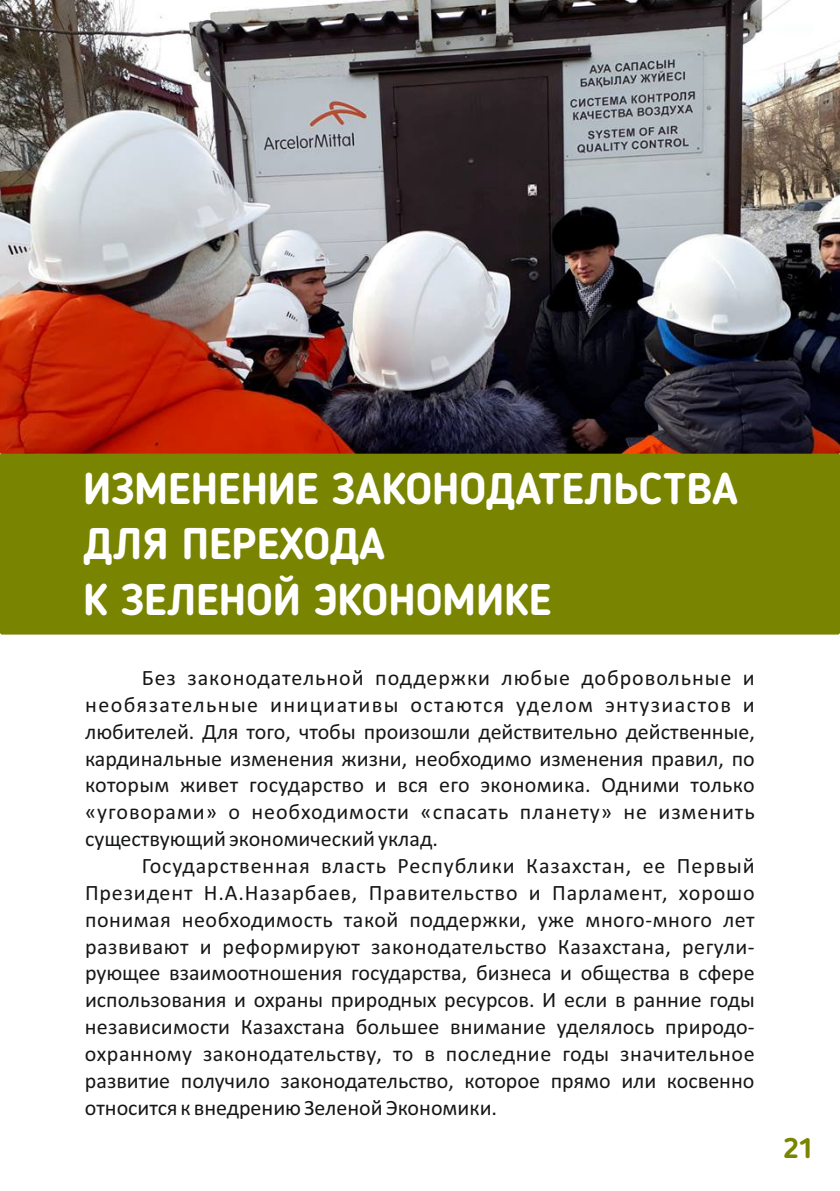
<style>
.page{position:relative;width:840px;height:1191px;background:#fff}
.page>*{position:absolute;margin:0;border:0;box-sizing:border-box;transform-origin:0 0}
.t1{font:700 44px/55.4px "Blogger Sans";color:#fff}
.t2{font:700 28px "Blogger Sans";color:#798400}
.t3{font:22px/26.8px "Calibri";color:#151616;text-align:justify}
</style>
<div class="page">
<div style="left:0;top:453px;width:839px;height:181px;background:#798400;border-radius:2px"></div>
<img style="left:0;top:0;width:839px;height:454px">
<h1 class="t1" style="left:83px;top:465px;width:656px">ИЗМЕНЕНИЕ ЗАКОНОДАТЕЛЬСТВА<br>ДЛЯ ПЕРЕХОДА<br>К ЗЕЛЕНОЙ ЭКОНОМИКЕ</h1>
<p class="t3" style="left:85px;top:666px;width:671px;text-indent:57px">Без законодательной поддержки любые добровольные и необязательные инициативы остаются уделом энтузиастов и любителей. Для того, чтобы произошли действительно действенные, кардинальные изменения жизни, необходимо изменения правил, по которым живет государство и вся его экономика. Одними только «уговорами» о необходимости «спасать планету» не изменить существующий экономический уклад.</p>
<p class="t3" style="left:85px;top:854px;width:671px;text-indent:57px">Государственная власть Республики Казахстан, ее Первый Президент Н.А.Назарбаев, Правительство и Парламент, хорошо понимая необходимость такой поддержки, уже много-много лет развивают и реформируют законодательство Казахстана, регули&shy;рующее взаимоотношения государства, бизнеса и общества в сфере использования и охраны природных ресурсов. И если в ранние годы независимости Казахстана большее внимание уделялось природо&shy;охранному законодательству, то в последние годы значительное развитие получило законодательство, которое прямо или косвенно относится к внедрению Зеленой Экономики.</p>
<p class="t2" style="left:783px;top:1137px;width:32px">21</p>
</div>
